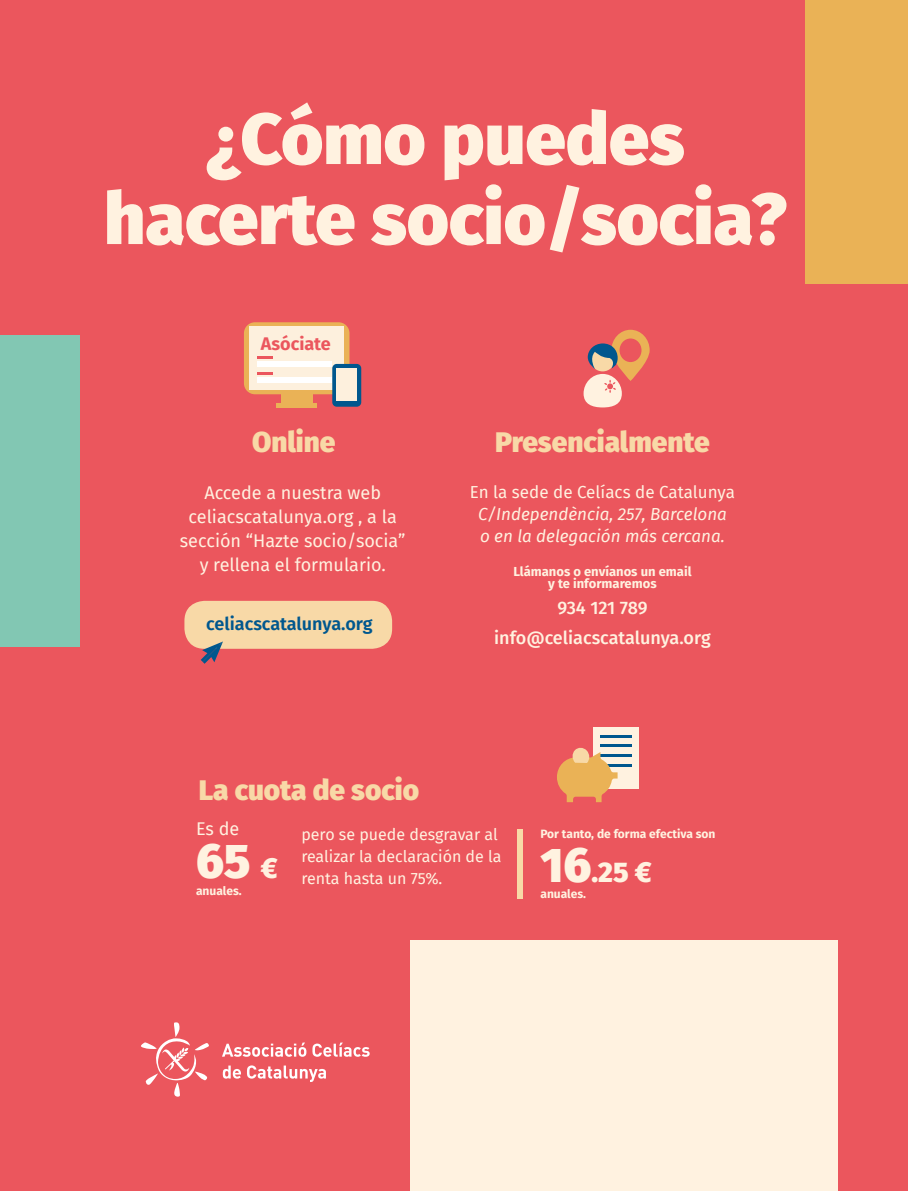
<style>
.page{position:relative;width:908px;height:1191px;background:#fff}
.page>*{position:absolute;margin:0;border:0;box-sizing:border-box;transform-origin:0 0}
.t1{font:900 72px/80px "Fira Sans";color:#fff2e0;text-align:center}
.t2{font:900 48px "Fira Sans";color:#fff2e0}
.t3{font:900 28px "Fira Sans";color:#f8d9a7}
.t4{font:900 28px "Fira Sans";color:#fff2e0}
.t5{font:18px/24px "Fira Sans";color:#fff2e0;text-align:center}
.t6{font:500 18px/30px "Fira Sans";color:#fff2e0;text-align:center}
.t7{font:600 18px "Fira Sans";color:#00578e}
.t8{font:700 18px "Fira Sans";color:#eb565d}
.t9{font:italic 17px/22px "Fira Sans";color:#fff2e0}
.t10{font:17px "Fira Sans";color:#fff2e0}
.t11{font:16px/22px "Fira Sans";color:#fff2e0}
.t12{font:700 13px/12px "Fira Sans";color:#fff2e0;text-align:center}
.t13{font:700 12px "Fira Sans";color:#fff2e0}
.s1{font-size:28px}
.s2{font-size:48px}
</style>
<div class="page">
<div style="left:0;top:0;width:907px;height:1191px;background:#eb565d"></div>
<div style="left:804px;top:0;width:103px;height:283px;background:#eab256"></div>
<div style="left:0;top:335px;width:79px;height:312px;background:#82c7b3"></div>
<div style="left:410px;top:940px;width:427px;height:251px;background:#fff2e0"></div>
<div style="left:184px;top:601px;width:208px;height:48px;background:#f8d9a7;border-radius:20px"></div>
<div style="left:281px;top:394px;width:31px;height:13px;background:#eab256"></div>
<div style="left:244px;top:322px;width:105px;height:72px;background:#eab256;border-radius:11px"></div>
<div style="left:249px;top:326px;width:94px;height:64px;background:#fdf0dd"></div>
<svg style="left:257px;top:356px;width:75px;height:27px"></svg>
<div style="left:332px;top:364px;width:29px;height:43px;background:#00578e;border-radius:4px"></div>
<div style="left:336px;top:368px;width:21px;height:32px;background:#fdf0dd"></div>
<hr style="left:276px;top:403px;width:41px;height:4px;background:#eab256">
<div style="left:593px;top:727px;width:45px;height:61px;background:#fff2e0"></div>
<hr style="left:599px;top:735px;width:32px;height:2px;background:#00578e">
<hr style="left:599px;top:754px;width:32px;height:3px;background:#00578e">
<hr style="left:599px;top:744px;width:32px;height:3px;background:#00578e">
<hr style="left:599px;top:763px;width:32px;height:3px;background:#00578e">
<svg style="left:557px;top:747px;width:60px;height:55px"></svg>
<div style="left:517px;top:829px;width:5px;height:70px;background:#f8d9a7"></div>
<svg style="left:141px;top:1022px;width:68px;height:75px"></svg>
<svg style="left:222px;top:1042px;width:84px;height:14px"></svg>
<svg style="left:312px;top:1042px;width:57px;height:14px"></svg>
<svg style="left:223px;top:1065px;width:18px;height:13px"></svg>
<svg style="left:247px;top:1065px;width:79px;height:17px"></svg>
<svg style="left:583px;top:330px;width:66px;height:77px"></svg>
<svg style="left:201px;top:641px;width:22px;height:23px"></svg>
<h1 class="t1" style="left:104px;top:92px;width:684px">¿Cómo puedes hacerte socio/socia?</h1>
<p class="t8" style="left:261px;top:329px;width:71px">Asóciate</p>
<h3 class="t3" style="left:252px;top:417px;width:85px">Online</h3>
<h3 class="t3" style="left:495px;top:417px;width:216px">Presencialmente</h3>
<p class="t5" style="left:180px;top:480px;width:227px">Accede a nuestra web celiacscatalunya.org , a la sección “Hazte socio/socia” y rellena el formulario.</p>
<p class="t7" style="left:206px;top:609px;width:168px">celiacscatalunya.org</p>
<h3 class="t3" style="left:199px;top:765px;width:222px">La cuota de socio</h3>
<p class="t10" style="left:469px;top:479px;width:266px">En la sede de Celíacs de Catalunya</p>
<p class="t9" style="left:478px;top:502px;width:250px">C/Independència, 257, Barcelona o en la delegación más cercana.</p>
<p class="t12" style="left:513px;top:564px;width:180px">Llámanos o envíanos un email y te informaremos</p>
<p class="t6" style="left:494px;top:592px;width:218px">934 121 789 info@celiacscatalunya.org</p>
<p class="t5" style="left:196px;top:816px;width:45px">Es de</p>
<h2 class="t2" style="left:196px;top:818px;width:83px">65 <span class="s1">€</span></h2>
<p class="t13" style="left:196px;top:880px;width:47px">anuales.</p>
<p class="t11" style="left:301px;top:822px;width:201px">pero se puede desgravar al realizar la declaración de la renta hasta un 75%.</p>
<p class="t13" style="left:540px;top:823px;width:176px">Por tanto, de forma efectiva son</p>
<h3 class="t4" style="left:540px;top:847px;width:113px"><span class="s2">16</span>.25 €</h3>
<p class="t13" style="left:540px;top:884px;width:47px">anuales.</p>
</div>
